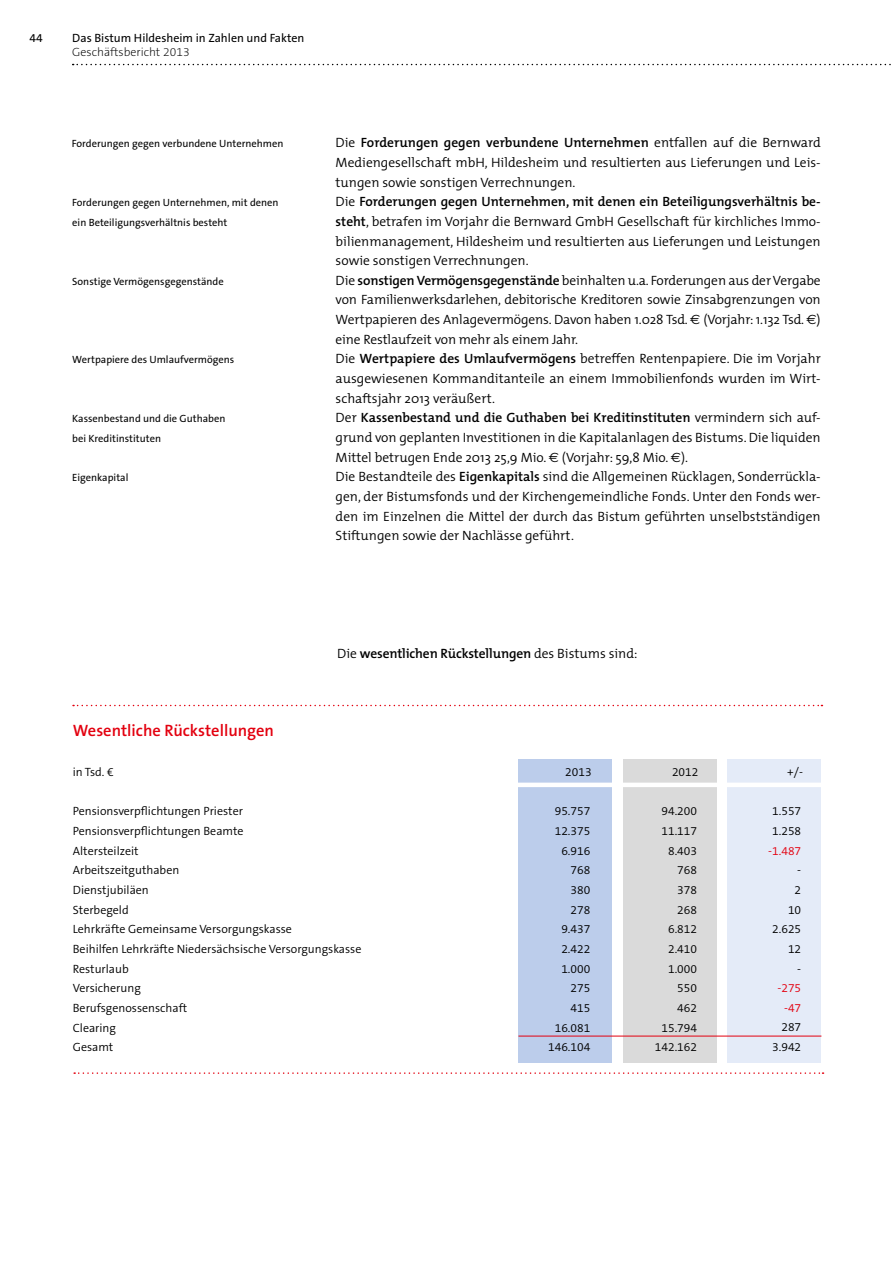
<style>
.page{position:relative;width:893px;height:1263px;background:#fff}
.page>*{position:absolute;margin:0;border:0;box-sizing:border-box;transform-origin:0 0}
.t1{font:600 16.5px "The Sans B6";color:#e3000f}
.t2{font:300 13.5px/19.6px "The Mix";color:#000}
.t3{font:600 13.5px "The Mix";letter-spacing:-.01em;color:#000}
.t4{font:300 12px/19.6px "The Sans B4";color:#000;text-align:right}
.t5{font:12px "The Sans B5 Plain";color:#000}
.t6{font:200 12px "The Sans B2";color:#000}
.t7{font:300 12px/19.6px "The Sans B4";color:#e3000f;text-align:center}
.t8{font:10.5px/19.6px "The Sans B5 Plain";color:#000}
.s1{font-weight:600}
.s2{font-family:"Euro Sans";font-weight:400}
.s3{font-weight:300}
</style>
<div class="page">
<svg style="left:73px;top:64px;width:818px;height:1px"></svg>
<div style="left:518px;top:759px;width:94px;height:303px;background:#bccdeb"></div>
<div style="left:727px;top:759px;width:94px;height:303px;background:#e4ebf8"></div>
<div style="left:623px;top:759px;width:93px;height:303px;background:#dadada"></div>
<hr style="left:187px;top:783px;width:658px;height:4px;background:#fff">
<svg style="left:73px;top:705px;width:749px;height:1px"></svg>
<svg style="left:74px;top:1072px;width:749px;height:2px"></svg>
<hr style="left:518px;top:1036px;width:303px;height:1px;background:#e3000f">
<p class="t5" style="left:30px;top:31px;width:15px">44</p>
<p class="t5" style="left:72px;top:31px;width:234px">Das Bistum Hildesheim in Zahlen und Fakten</p>
<p class="t6" style="left:72px;top:46px;width:119px">Geschäftsbericht 2013</p>
<p class="t8" style="left:72px;top:134px;width:213px">Forderungen gegen verbundene Unternehmen</p>
<p class="t8" style="left:72px;top:193px;width:208px">Forderungen gegen Unternehmen, mit denen ein Beteiligungsverhältnis besteht</p>
<p class="t8" style="left:72px;top:272px;width:153px">Sonstige Vermögensgegenstände</p>
<p class="t8" style="left:72px;top:350px;width:164px">Wertpapiere des Umlaufvermögens</p>
<p class="t8" style="left:72px;top:409px;width:155px">Kassenbestand und die Guthaben bei Kreditinstituten</p>
<p class="t8" style="left:72px;top:468px;width:58px">Eigenkapital</p>
<p class="t2" style="left:336px;top:132px;width:487px">Die <span class="s1">Forderungen gegen verbundene Unternehmen</span> entfallen auf die Bernward Mediengesellschaft mbH, Hildesheim und resultierten aus Lieferungen und Leis&shy;tungen sowie sonstigen Verrechnungen.<br>Die <span class="s1">Forderungen gegen Unternehmen, mit denen ein Beteiligungsverhältnis be&shy;steht</span>, betrafen im Vorjahr die Bernward GmbH Gesellschaft für kirchliches Immo&shy;bilienmanagement, Hildesheim und resultierten aus Lieferungen und Leistungen sowie sonstigen Verrechnungen.<br>Die <span class="s1">sonstigen Vermögensgegenstände</span> beinhalten u.a. Forderungen aus der Vergabe von Familienwerksdarlehen, debitorische Kreditoren sowie Zinsabgrenzungen von Wertpapieren des Anlagevermögens. Davon haben 1.028 Tsd. <span class="s2">€</span> (Vorjahr: 1.132 Tsd. <span class="s2">€</span>) eine Restlaufzeit von mehr als einem Jahr.<br>Die <span class="s1">Wertpapiere des Umlaufvermögens</span> betreffen Rentenpapiere. Die im Vorjahr ausgewiesenen Kommanditanteile an einem Immobilienfonds wurden im Wirt&shy;schaftsjahr 2013 veräußert.<br>Der <span class="s1">Kassenbestand und die Guthaben bei Kreditinstituten</span> vermindern sich auf&shy;grund von geplanten Investitionen in die Kapitalanlagen des Bistums. Die liquiden Mittel betrugen Ende 2013 25,9 Mio. <span class="s2">€</span> (Vorjahr: 59,8 Mio. <span class="s2">€</span>).<br>Die Bestandteile des <span class="s1">Eigenkapitals</span> sind die Allgemeinen Rücklagen, Sonderrückla&shy;gen, der Bistumsfonds und der Kirchengemeindliche Fonds. Unter den Fonds wer&shy;den im Einzelnen die Mittel der durch das Bistum geführten unselbstständigen Stiftungen sowie der Nachlässe geführt.</p>
<p class="t1" style="left:73px;top:722px;width:203px">Wesentliche Rückstellungen</p>
<p class="t3" style="left:337px;top:642px;width:302px"><span class="s3">Die</span> wesentlichen Rückstellungen <span class="s3">des Bistums sind:</span></p>
<p class="t4" style="left:73px;top:762px;width:42px">in Tsd. €</p>
<p class="t4" style="left:565px;top:762px;width:28px">2013</p>
<p class="t4" style="left:672px;top:762px;width:28px">2012</p>
<p class="t4" style="left:787px;top:762px;width:17px">+/-</p>
<p class="t4" style="left:73px;top:802px;width:290px;text-align:left">Pensionsverpflichtungen Priester<br>Pensionsverpflichtungen Beamte<br>Altersteilzeit<br>Arbeitszeitguthaben<br>Dienstjubiläen<br>Sterbegeld<br>Lehrkräfte Gemeinsame Versorgungskasse<br>Beihilfen Lehrkräfte Niedersächsische Versorgungskasse<br>Resturlaub<br>Versicherung<br>Berufsgenossenschaft<br>Clearing<br>Gesamt</p>
<p class="t4" style="left:548px;top:802px;width:44px">95.757<br>12.375<br>6.916<br>768<br>380<br>278<br>9.437<br>2.422<br>1.000<br>275<br>415<br>16.081<br>146.104</p>
<p class="t4" style="left:655px;top:802px;width:44px">94.200<br>11.117<br>8.403<br>768<br>378<br>268<br>6.812<br>2.410<br>1.000<br>550<br>462<br>15.794<br>142.162</p>
<p class="t4" style="left:772px;top:802px;width:31px;text-align:left">1.557<br>1.258</p>
<p class="t7" style="left:768px;top:841px;width:34px">-1.487</p>
<p class="t4" style="left:772px;top:861px;width:31px">-<br>2<br>10<br>2.625<br>12<br>-</p>
<p class="t7" style="left:777px;top:979px;width:25px">-275 -47</p>
<p class="t4" style="left:772px;top:1018px;width:31px">287<br>3.942</p>
</div>
